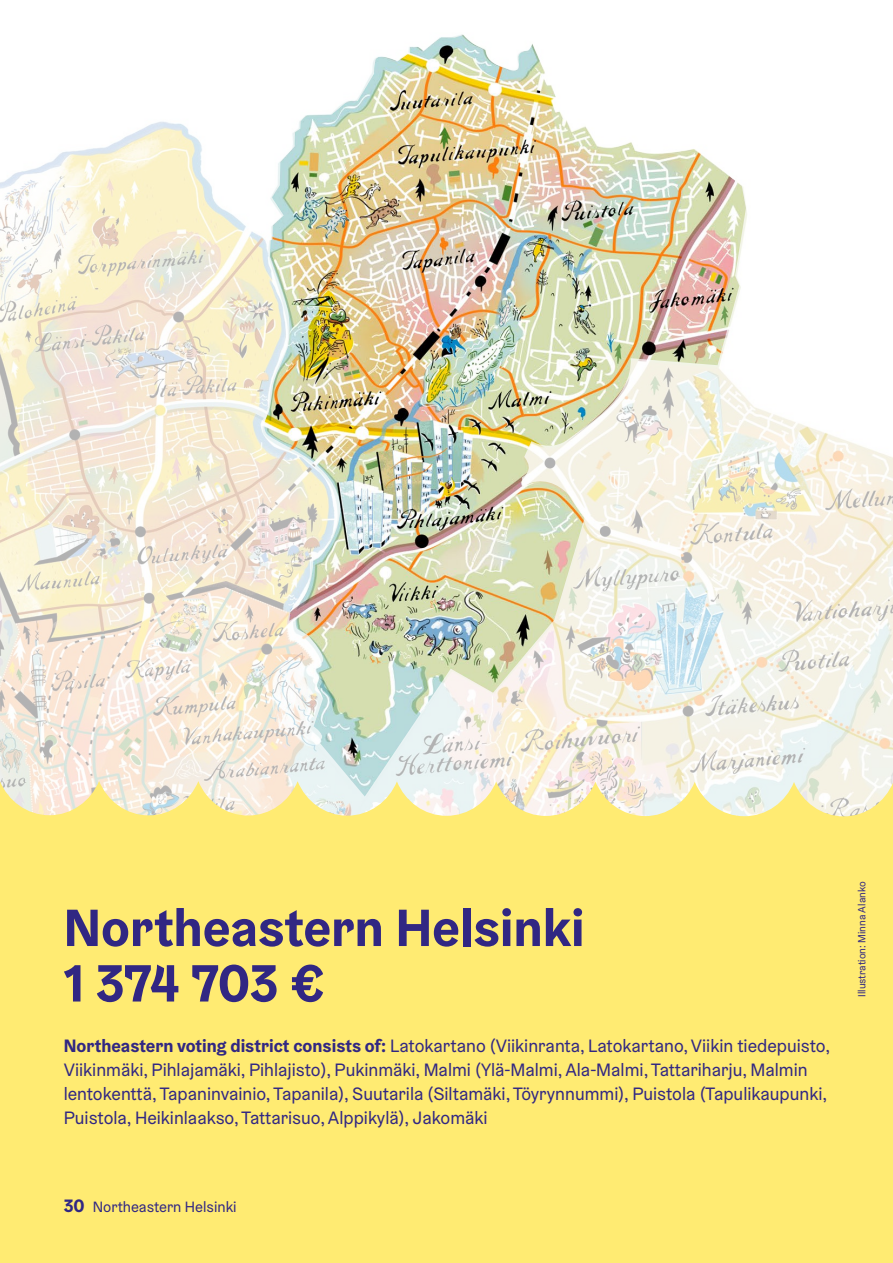
<style>
.page{position:relative;width:893px;height:1263px;background:#fff}
.page>*{position:absolute;margin:0;border:0;box-sizing:border-box;transform-origin:0 0}
.H2_otsikko_35_pt_2024{font:700 52.5px/55.5px "Helsinki Grotesk";color:#312783}
.P_kaupunginosat_2024{font:18px/24px "Helsinki Grotesk";color:#312783}
.t1{font:15px "Helsinki Grotesk";color:#312783}
.t2{font:10.5px "Helsinki Grotesk";color:#312783}
.s1{font-weight:700}
.s2{font-weight:700;font-size:18px}
</style>
<div class="page">
<img style="left:0;top:34px;width:893px;height:747px">
<div style="left:0;top:781px;width:893px;height:482px;background:#ffeb72"></div>
<h2 class="H2_otsikko_35_pt_2024" style="left:64px;top:899px;width:522px">Northeastern Helsinki<br>1 374 703 €</h2>
<p class="P_kaupunginosat_2024" style="left:64px;top:1034px;width:768px"><span class="s1">Northeastern voting district consists of:</span> Latokartano (Viikinranta, Latokartano, Viikin tiedepuisto, Viikinmäki, Pihlajamäki, Pihlajisto), Pukinmäki, Malmi (Ylä-Malmi, Ala-Malmi, Tattariharju, Malmin lentokenttä, Tapaninvainio, Tapanila), Suutarila (Siltamäki, Töyrynnummi), Puistola (Tapulikaupunki, Puistola, Heikinlaakso, Tattarisuo, Alppikylä), Jakomäki</p>
<p class="t1" style="left:64px;top:1198px;width:174px"><span class="s2">30</span> Northeastern Helsinki</p>
<p class="t2" style="left:855px;top:997px;width:117px;rotate:-90deg">Illustration: Minna Alanko</p>
</div>
